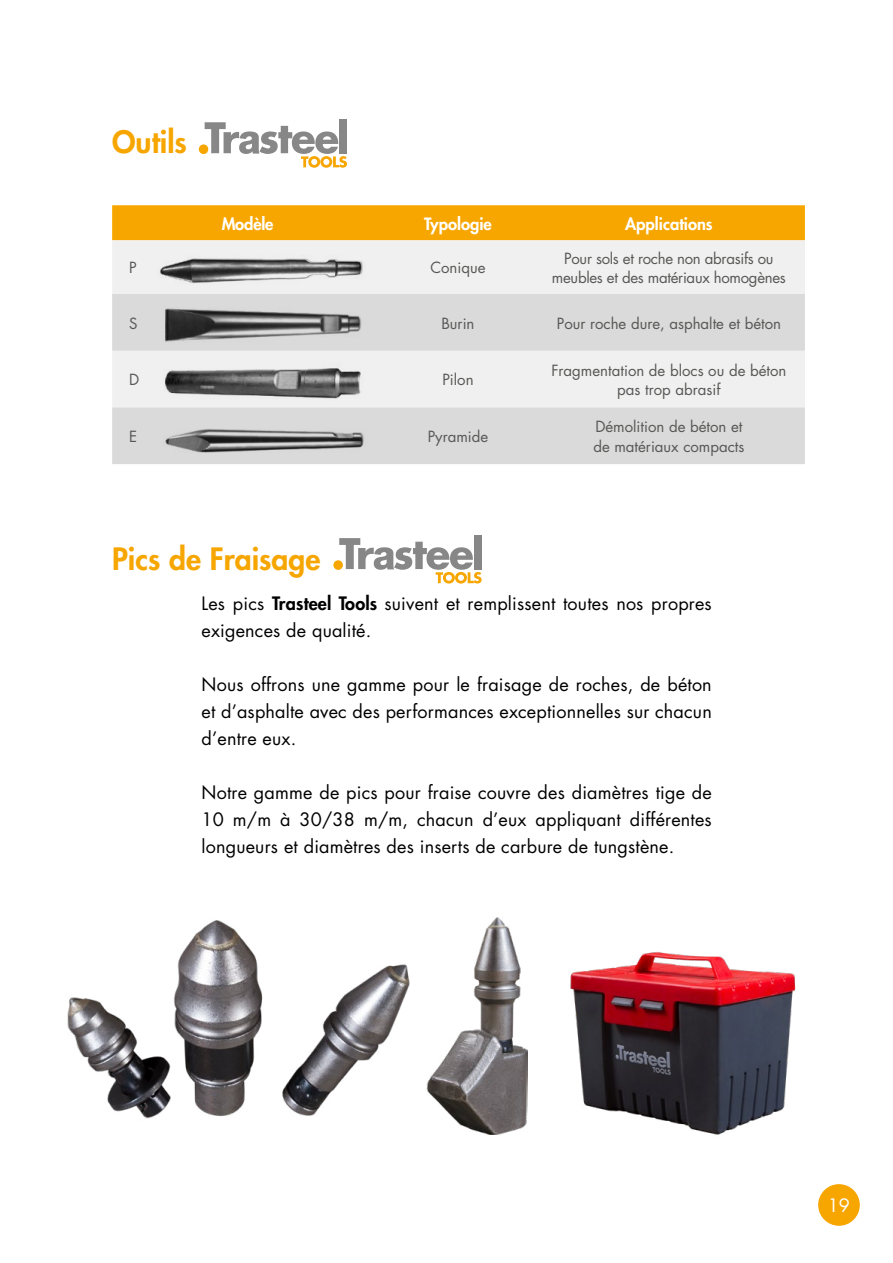
<style>
.page{position:relative;width:893px;height:1263px;background:#fff}
.page>*{position:absolute;margin:0;border:0;box-sizing:border-box;transform-origin:0 0}
.t1{font:800 30px "Futura Std";color:#f7a600}
.t2{font:18px/27px "Futura Std";letter-spacing:.01em;color:#000;text-align:justify}
.t3{font:18px "Futura Std";color:#fff}
.t4{font:800 16.5px "Futura Std";color:#fff}
.t5{font:15px/19.5px "Futura Std";color:#575756;text-align:center}
.t6{font:15px/19.5px "Futura Std";letter-spacing:-.02em;color:#575756;text-align:center}
.s1{font-weight:800}
</style>
<div class="page">
<div style="left:818px;top:1184px;width:42px;height:42px;background:#f7a600;border-radius:50%"></div>
<div style="left:112px;top:205px;width:693px;height:35px;background:#f7a600"></div>
<div style="left:112px;top:240px;width:693px;height:167px;background:#f0f0f0"></div>
<div style="left:112px;top:294px;width:693px;height:57px;background:#dadada"></div>
<div style="left:112px;top:407px;width:693px;height:57px;background:#dadada"></div>
<img style="left:157px;top:244px;width:209px;height:52px">
<img style="left:163px;top:298px;width:203px;height:55px">
<img style="left:163px;top:360px;width:203px;height:50px">
<img style="left:163px;top:416px;width:204px;height:48px">
<div style="left:199px;top:144px;width:9px;height:10px;background:#f7a600;border-radius:50%"></div>
<div style="left:339px;top:119px;width:8px;height:34px;background:#878787"></div>
<svg style="left:205px;top:122px;width:142px;height:46px"></svg>
<svg style="left:333px;top:560px;width:10px;height:10px"></svg>
<div style="left:474px;top:535px;width:7px;height:34px;background:#878787"></div>
<svg style="left:339px;top:538px;width:143px;height:45px"></svg>
<img style="left:426px;top:917px;width:101px;height:217px">
<img style="left:67px;top:920px;width:343px;height:199px">
<img style="left:570px;top:951px;width:226px;height:184px">
<h1 class="t1" style="left:112px;top:123px;width:76px">Outils</h1>
<p class="t4" style="left:222px;top:213px;width:53px">Modèle</p>
<p class="t4" style="left:424px;top:213px;width:69px">Typologie</p>
<p class="t4" style="left:625px;top:213px;width:89px">Applications</p>
<p class="t5" style="left:129px;top:258px;width:9px">P</p>
<p class="t5" style="left:430px;top:258px;width:57px">Conique</p>
<p class="t6" style="left:552px;top:249px;width:235px">Pour sols et roche non abrasifs ou meubles et des matériaux homogènes</p>
<p class="t5" style="left:129px;top:313px;width:10px">S</p>
<p class="t5" style="left:441px;top:313px;width:35px">Burin</p>
<p class="t5" style="left:557px;top:313px;width:226px">Pour roche dure, asphalte et béton</p>
<p class="t5" style="left:129px;top:370px;width:12px">D</p>
<p class="t5" style="left:442px;top:370px;width:33px">Pilon</p>
<p class="t5" style="left:551px;top:360px;width:237px">Fragmentation de blocs ou de béton pas trop abrasif</p>
<p class="t5" style="left:129px;top:427px;width:10px">E</p>
<p class="t5" style="left:428px;top:427px;width:62px">Pyramide</p>
<p class="t5" style="left:593px;top:417px;width:153px;text-align:left">Démolition de béton et de matériaux compacts</p>
<h1 class="t1" style="left:112px;top:540px;width:210px">Pics de Fraisage</h1>
<p class="t2" style="left:202px;top:590px;width:512px">Les pics <span class="s1">Trasteel Tools</span> suivent et remplissent toutes nos propres exigences de qualité.</p>
<p class="t2" style="left:202px;top:671px;width:512px">Nous offrons une gamme pour le fraisage de roches, de béton et d’asphalte avec des performances exceptionnelles sur chacun d’entre eux.</p>
<p class="t2" style="left:202px;top:779px;width:512px">Notre gamme de pics pour fraise couvre des diamètres tige de 10 m/m à 30/38 m/m, chacun d’eux appliquant différentes longueurs et diamètres des inserts de carbure de tungstène.</p>
<p class="t3" style="left:828px;top:1194px;width:24px">19</p>
</div>
